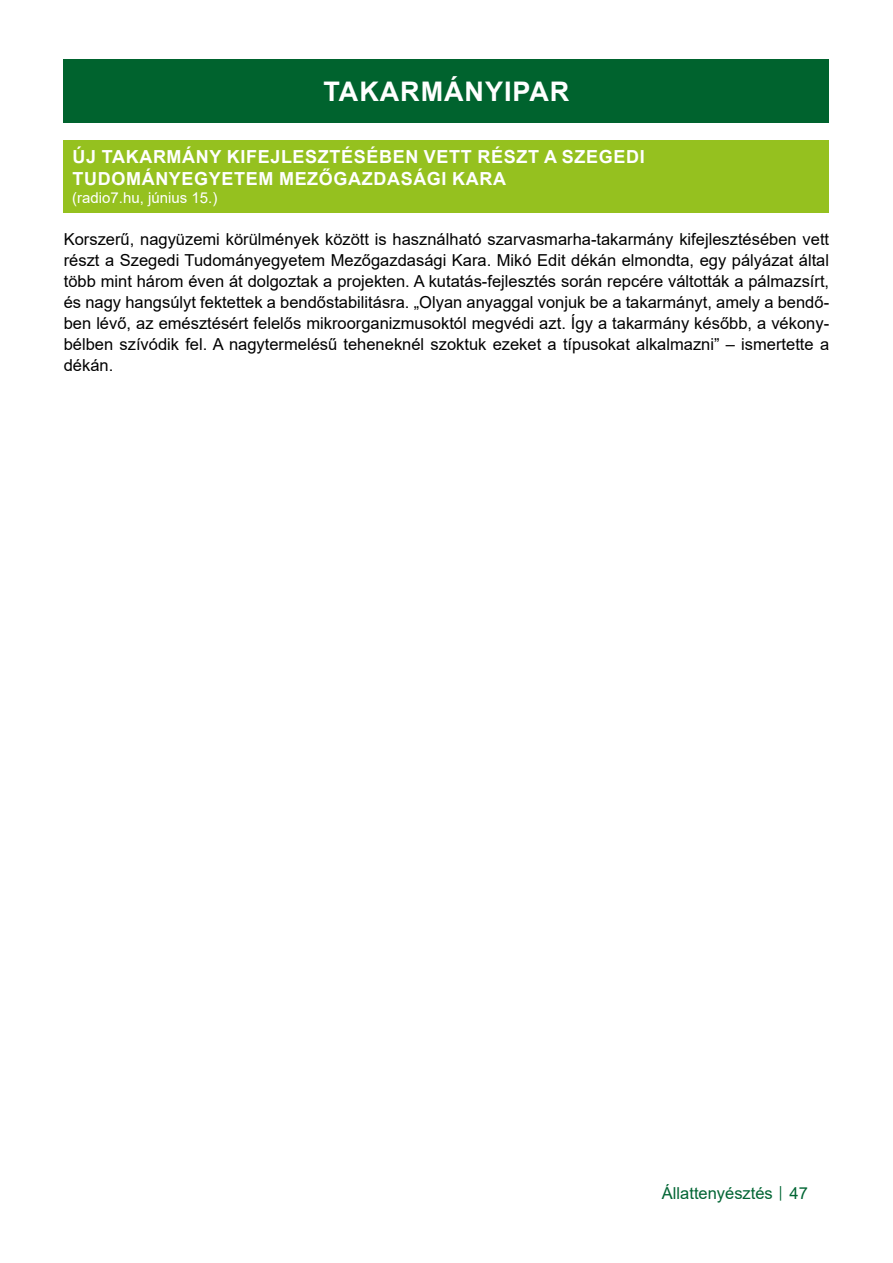
<style>
.page{position:relative;width:893px;height:1263px;background:#fff}
.page>*{position:absolute;margin:0;border:0;box-sizing:border-box;transform-origin:0 0}
.t1{font:700 27px "Arial";letter-spacing:.035em;color:#fff}
.t2{font:700 18px/21.6px "Arial";letter-spacing:.035em;color:#fff}
.t3{font:16.5px/21px "Arial";color:#000;text-align:justify}
.t4{font:16.5px "Arial";color:#006533}
.t5{font:15px "Arial";color:#fff}
.s1{font-size:12px}
</style>
<div class="page">
<div style="left:64px;top:60px;width:765px;height:63px;background:#00632e"></div>
<div style="left:64px;top:140px;width:765px;height:73px;background:#95c11f"></div>
<h1 class="t1" style="left:324px;top:73px;width:247px">TAKARMÁNYIPAR</h1>
<p class="t2" style="left:73px;top:146px;width:574px">ÚJ TAKARMÁNY KIFEJLESZTÉSÉBEN VETT RÉSZT A SZEGEDI<br>TUDOMÁNYEGYETEM MEZŐGAZDASÁGI KARA</p>
<p class="t5" style="left:72px;top:187px;width:147px">(radio7.hu, június 15.)</p>
<p class="t3" style="left:64px;top:229px;width:767px">Korszerű, nagyüzemi körülmények között is használható szarvasmarha-takarmány kifejlesztésében vett részt a Szegedi Tudományegyetem Mezőgazdasági Kara. Mikó Edit dékán elmondta, egy pályázat által több mint három éven át dolgoztak a projekten. A kutatás-fejlesztés során repcére váltották a pálmazsírt, és nagy hangsúlyt fektettek a bendőstabilitásra. „Olyan anyaggal vonjuk be a takarmányt, amely a bendő&shy;ben lévő, az emésztésért felelős mikroorganizmusoktól megvédi azt. Így a takarmány később, a vékony&shy;bélben szívódik fel. A nagytermelésű teheneknél szoktuk ezeket a típusokat alkalmazni” – ismertette a dékán.</p>
<p class="t4" style="left:662px;top:1182px;width:147px">Állattenyésztés <span class="s1">│</span> 47</p>
</div>
